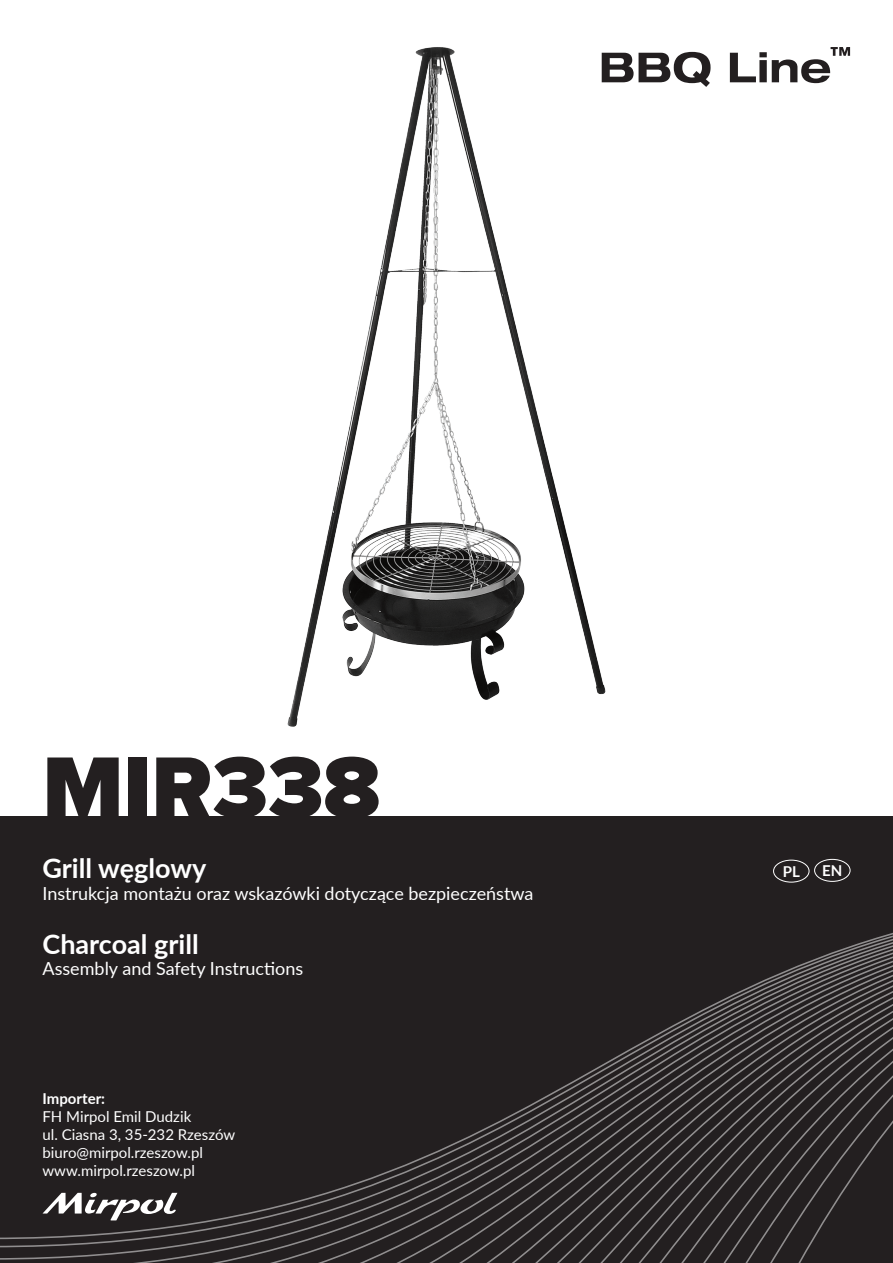
<style>
.page{position:relative;width:893px;height:1263px;background:#fff}
.page>*{position:absolute;margin:0;border:0;box-sizing:border-box;transform-origin:0 0}
.t1{font:900 90px "Proxima Nova";color:#231f20}
.t2{font:700 27px "Lato";color:#fff}
.t3{font:18px "Lato";color:#fff}
.t4{font:15px/18px "Lato";color:#fff}
.t5{font:700 15px "Lato";color:#fff}
</style>
<div class="page">
<div style="left:0;top:816px;width:893px;height:447px;background:#231f20"></div>
<svg style="left:0;top:932px;width:893px;height:331px"></svg>
<svg style="left:43px;top:1193px;width:134px;height:27px"></svg>
<div style="left:814px;top:859px;width:36px;height:23px;border:1px solid #fff;border-radius:50%"></div>
<div style="left:773px;top:860px;width:36px;height:22px;border:1px solid #fff;border-radius:50%"></div>
<img style="left:287px;top:47px;width:443px;height:680px">
<svg style="left:602px;top:52px;width:109px;height:35px"></svg>
<svg style="left:730px;top:47px;width:120px;height:36px"></svg>
<h1 class="t1" style="left:43px;top:720px;width:339px">MIR338</h1>
<h2 class="t2" style="left:43px;top:848px;width:165px">Grill węglowy</h2>
<p class="t3" style="left:43px;top:880px;width:492px">Instrukcja montażu oraz wskazówki dotyczące bezpieczeństwa</p>
<h2 class="t2" style="left:43px;top:924px;width:158px">Charcoal grill</h2>
<p class="t3" style="left:43px;top:956px;width:262px">Assembly and Safety Instructions</p>
<p class="t5" style="left:43px;top:1087px;width:64px">Importer:</p>
<p class="t4" style="left:43px;top:1107px;width:194px">FH Mirpol Emil Dudzik<br>ul. Ciasna 3, 35-232 Rzeszów biuro@mirpol.rzeszow.pl www.mirpol.rzeszow.pl</p>
<p class="t5" style="left:783px;top:861px;width:19px">PL</p>
<p class="t5" style="left:822px;top:860px;width:22px">EN</p>
</div>
